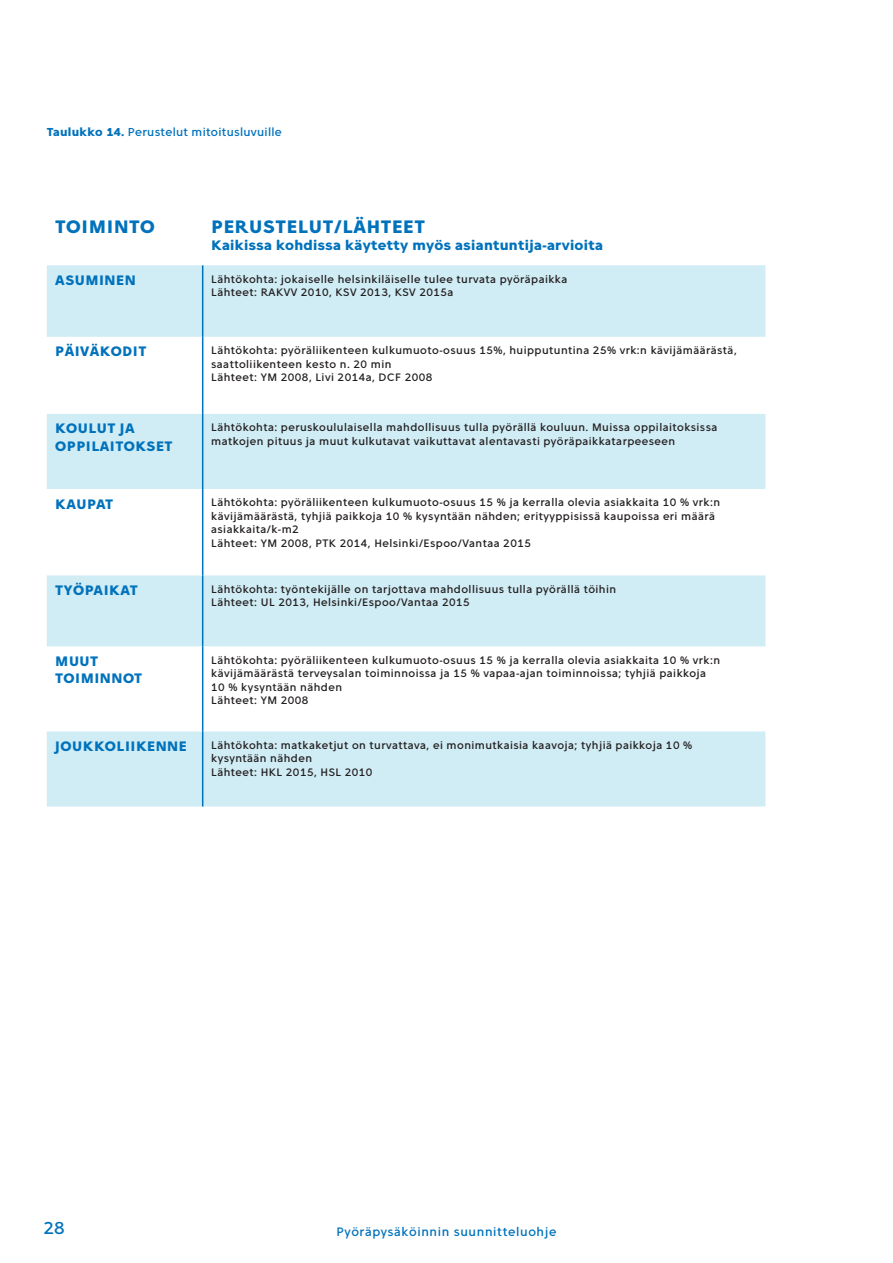
<style>
.page{position:relative;width:893px;height:1263px;background:#fff}
.page>*{position:absolute;margin:0;border:0;box-sizing:border-box;transform-origin:0 0}
._04_Taulukko_Otsikko{font:700 18.75px "Helsinki Avoin Sans";letter-spacing:.035em;color:#0072bc}
.t1{font:18px "Helsinki Avoin Sans";color:#0072bc}
._04_Taulukkotyyli_Ot{font:700 14.25px/17.1px "Helsinki Avoin Sans";letter-spacing:.035em;color:#0072bc}
.t2{font:12.75px "Helsinki Avoin Sans";letter-spacing:.05em;color:#0072bc}
._01_Kuvateksti{font:12px "Helsinki Avoin Sans";letter-spacing:.025em;color:#0072bc}
._04_Taulukkoleipis{font:11.25px/13.5px "Helsinki Avoin Sans";letter-spacing:.04em;color:#231f20}
.s1{font-weight:700}
</style>
<div class="page">
<svg style="left:47px;top:265px;width:718px;height:541px;fill:#d0ecf4"></svg>
<hr style="left:202px;top:489px;width:1px;height:86px;background:#0072bc">
<hr style="left:202px;top:646px;width:1px;height:85px;background:#0072bc">
<hr style="left:202px;top:265px;width:1px;height:72px;background:#0072bc">
<hr style="left:202px;top:414px;width:1px;height:75px;background:#0072bc">
<hr style="left:202px;top:575px;width:1px;height:71px;background:#0072bc">
<hr style="left:202px;top:731px;width:1px;height:75px;background:#0072bc">
<hr style="left:202px;top:337px;width:1px;height:77px;background:#0072bc">
<p class="_01_Kuvateksti" style="left:47px;top:124px;width:237px"><span class="s1">Taulukko 14.</span> Perustelut mitoitusluvuille</p>
<p class="_04_Taulukko_Otsikko" style="left:55px;top:213px;width:101px">TOIMINTO</p>
<p class="_04_Taulukko_Otsikko" style="left:211px;top:213px;width:215px">PERUSTELUT/LÄHTEET</p>
<p class="_04_Taulukkotyyli_Ot" style="left:211px;top:236px;width:393px">Kaikissa kohdissa käytetty myös asiantuntija-arvioita</p>
<p class="_04_Taulukkotyyli_Ot" style="left:55px;top:271px;width:82px">ASUMINEN</p>
<p class="_04_Taulukkoleipis" style="left:211px;top:272px;width:358px">Lähtökohta: jokaiselle helsinkiläiselle tulee turvata pyöräpaikka</p>
<p class="_04_Taulukkoleipis" style="left:211px;top:285px;width:244px">Lähteet: RAKVV 2010, KSV 2013, KSV 2015a</p>
<p class="_04_Taulukkotyyli_Ot" style="left:55px;top:342px;width:93px">PÄIVÄKODIT</p>
<p class="_04_Taulukkoleipis" style="left:211px;top:343px;width:527px">Lähtökohta: pyöräliikenteen kulkumuoto-osuus 15%, huipputuntina 25% vrk:n kävijämäärästä, saattoliikenteen kesto n. 20 min</p>
<p class="_04_Taulukkoleipis" style="left:211px;top:370px;width:223px">Lähteet: YM 2008, Livi 2014a, DCF 2008</p>
<p class="_04_Taulukkotyyli_Ot" style="left:55px;top:419px;width:119px">KOULUT JA<br>OPPILAITOKSET</p>
<p class="_04_Taulukkoleipis" style="left:211px;top:420px;width:508px">Lähtökohta: peruskoululaisella mahdollisuus tulla pyörällä kouluun. Muissa oppilaitoksissa matkojen pituus ja muut kulkutavat vaikuttavat alentavasti pyöräpaikkatarpeeseen</p>
<p class="_04_Taulukkotyyli_Ot" style="left:55px;top:494px;width:60px">KAUPAT</p>
<p class="_04_Taulukkoleipis" style="left:211px;top:495px;width:510px">Lähtökohta: pyöräliikenteen kulkumuoto-osuus 15 % ja kerralla olevia asiakkaita 10 % vrk:n kävijämäärästä, tyhjiä paikkoja 10 % kysyntään nähden; erityyppisissä kaupoissa eri määrä asiakkaita/k-m2</p>
<p class="_04_Taulukkoleipis" style="left:211px;top:536px;width:321px">Lähteet: YM 2008, PTK 2014, Helsinki/Espoo/Vantaa 2015</p>
<p class="_04_Taulukkotyyli_Ot" style="left:55px;top:581px;width:84px">TYÖPAIKAT</p>
<p class="_04_Taulukkoleipis" style="left:211px;top:582px;width:406px">Lähtökohta: työntekijälle on tarjottava mahdollisuus tulla pyörällä töihin</p>
<p class="_04_Taulukkoleipis" style="left:211px;top:595px;width:260px">Lähteet: UL 2013, Helsinki/Espoo/Vantaa 2015</p>
<p class="_04_Taulukkotyyli_Ot" style="left:55px;top:652px;width:89px">MUUT<br>TOIMINNOT</p>
<p class="_04_Taulukkoleipis" style="left:211px;top:653px;width:510px">Lähtökohta: pyöräliikenteen kulkumuoto-osuus 15 % ja kerralla olevia asiakkaita 10 % vrk:n kävijämäärästä terveysalan toiminnoissa ja 15 % vapaa-ajan toiminnoissa; tyhjiä paikkoja<br>10 % kysyntään nähden</p>
<p class="_04_Taulukkoleipis" style="left:211px;top:693px;width:99px">Lähteet: YM 2008</p>
<p class="_04_Taulukkotyyli_Ot" style="left:55px;top:737px;width:133px">JOUKKOLIIKENNE</p>
<p class="_04_Taulukkoleipis" style="left:211px;top:738px;width:483px">Lähtökohta: matkaketjut on turvattava, ei monimutkaisia kaavoja; tyhjiä paikkoja 10 % kysyntään nähden</p>
<p class="_04_Taulukkoleipis" style="left:211px;top:765px;width:163px">Lähteet: HKL 2015, HSL 2010</p>
<h2 class="t1" style="left:44px;top:1217px;width:23px">28</h2>
<p class="t2" style="left:336px;top:1223px;width:222px">Pyöräpysäköinnin suunnitteluohje</p>
</div>
